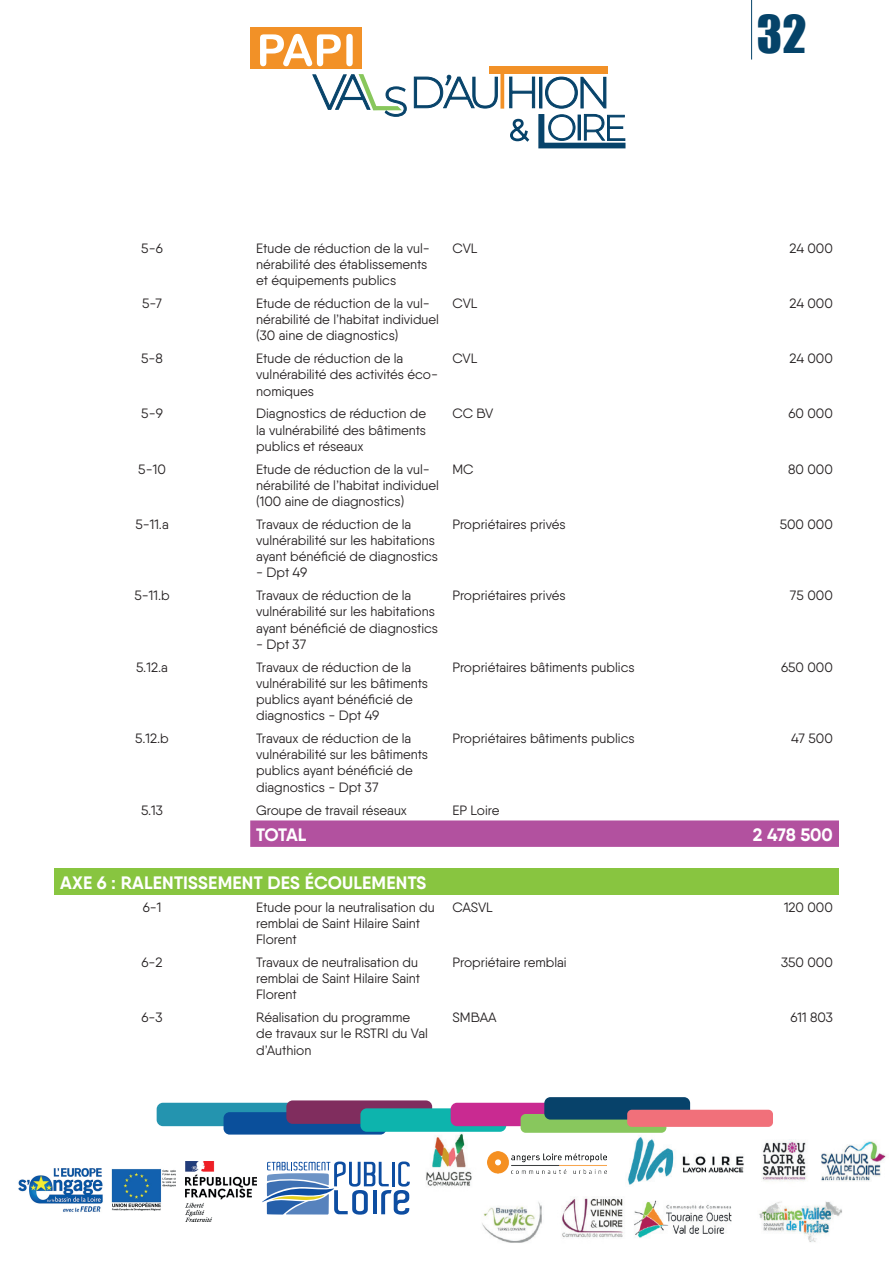
<style>
.page{position:relative;width:893px;height:1263px;background:#fff}
.page>*{position:absolute;margin:0;border:0;box-sizing:border-box;transform-origin:0 0}
.t1{font:48px "Impact";color:#054369}
.t2{font:700 18px "Qanelas";letter-spacing:.01em;color:#fff}
.t3{font:13.5px/16.2px "Qanelas";color:#231f20}
</style>
<div class="page">
<img style="left:426px;top:1132px;width:460px;height:111px">
<img style="left:185px;top:1161px;width:71px;height:61px">
<svg style="left:262px;top:1161px;width:148px;height:53px"></svg>
<img style="left:18px;top:1168px;width:158px;height:44px">
<div style="left:157px;top:1103px;width:145px;height:23px;background:#2494af;border-radius:6px"></div>
<div style="left:224px;top:1112px;width:162px;height:22px;background:#0a4f9b;border-radius:6px"></div>
<div style="left:286px;top:1100px;width:146px;height:24px;background:#802d5e;border-radius:6px"></div>
<div style="left:360px;top:1108px;width:146px;height:24px;background:#0db4ad;border-radius:6px"></div>
<div style="left:451px;top:1103px;width:145px;height:23px;background:#c92a91;border-radius:6px"></div>
<div style="left:521px;top:1114px;width:145px;height:19px;background:#88c75d;border-radius:5px"></div>
<div style="left:544px;top:1097px;width:146px;height:22px;background:#07426a;border-radius:6px"></div>
<div style="left:627px;top:1110px;width:146px;height:17px;background:#f1707a;border-radius:5px"></div>
<div style="left:251px;top:28px;width:111px;height:41px;background:#f29127"></div>
<svg style="left:260px;top:34px;width:93px;height:32px"></svg>
<div style="left:489px;top:67px;width:118px;height:7px;background:#f29127"></div>
<svg style="left:312px;top:74px;width:95px;height:43px"></svg>
<svg style="left:414px;top:68px;width:212px;height:81px"></svg>
<div style="left:480px;top:1142px;width:141px;height:41px;background:#fff"></div>
<img style="left:488px;top:1151px;width:118px;height:23px">
<hr style="left:751px;top:0;width:1px;height:60px;background:#054369">
<svg style="left:250px;top:820px;width:589px;height:27px;background:#b354a1"></svg>
<div style="left:54px;top:868px;width:785px;height:27px;background:#88c540"></div>
<h1 class="t1" style="left:757px;top:-3px;width:51px">32</h1>
<p class="t3" style="left:141px;top:240px;width:23px">5-6</p>
<p class="t3" style="left:256px;top:240px;width:175px">Etude de réduction de la vul&shy;nérabilité des établissements et équipements publics</p>
<p class="t3" style="left:452px;top:240px;width:27px">CVL</p>
<p class="t3" style="left:790px;top:240px;width:45px">24 000</p>
<p class="t3" style="left:142px;top:295px;width:22px">5-7</p>
<p class="t3" style="left:256px;top:295px;width:184px">Etude de réduction de la vul&shy;nérabilité de l’habitat individuel (30 aine de diagnostics)</p>
<p class="t3" style="left:452px;top:295px;width:27px">CVL</p>
<p class="t3" style="left:789px;top:295px;width:45px">24 000</p>
<p class="t3" style="left:141px;top:350px;width:23px">5-8</p>
<p class="t3" style="left:256px;top:350px;width:183px">Etude de réduction de la vulnérabilité des activités éco&shy;nomiques</p>
<p class="t3" style="left:452px;top:350px;width:27px">CVL</p>
<p class="t3" style="left:789px;top:350px;width:45px">24 000</p>
<p class="t3" style="left:141px;top:405px;width:23px">5-9</p>
<p class="t3" style="left:256px;top:405px;width:171px;text-align:justify">Diagnostics de réduction de la vulnérabilité des bâtiments publics et réseaux</p>
<p class="t3" style="left:452px;top:405px;width:43px">CC BV</p>
<p class="t3" style="left:788px;top:405px;width:46px">60 000</p>
<p class="t3" style="left:138px;top:461px;width:29px">5-10</p>
<p class="t3" style="left:256px;top:461px;width:184px">Etude de réduction de la vul&shy;nérabilité de l’habitat individuel (100 aine de diagnostics)</p>
<p class="t3" style="left:452px;top:461px;width:23px">MC</p>
<p class="t3" style="left:788px;top:461px;width:46px">80 000</p>
<p class="t3" style="left:135px;top:516px;width:35px">5-11.a</p>
<p class="t3" style="left:256px;top:516px;width:183px">Travaux de réduction de la vulnérabilité sur les habitations ayant bénéficié de diagnostics</p>
<p class="t3" style="left:256px;top:564px;width:53px">- Dpt 49</p>
<p class="t3" style="left:452px;top:516px;width:115px">Propriétaires privés</p>
<p class="t3" style="left:780px;top:516px;width:55px">500 000</p>
<p class="t3" style="left:134px;top:587px;width:37px">5-11.b</p>
<p class="t3" style="left:256px;top:587px;width:183px">Travaux de réduction de la vulnérabilité sur les habitations ayant bénéficié de diagnostics</p>
<p class="t3" style="left:256px;top:636px;width:52px">- Dpt 37</p>
<p class="t3" style="left:452px;top:587px;width:115px">Propriétaires privés</p>
<p class="t3" style="left:790px;top:587px;width:44px">75 000</p>
<p class="t3" style="left:136px;top:659px;width:33px">5.12.a</p>
<p class="t3" style="left:256px;top:659px;width:173px">Travaux de réduction de la vulnérabilité sur les bâtiments publics ayant bénéficié de diagnostics - Dpt 49</p>
<p class="t3" style="left:452px;top:659px;width:184px">Propriétaires bâtiments publics</p>
<p class="t3" style="left:781px;top:659px;width:53px">650 000</p>
<p class="t3" style="left:135px;top:730px;width:35px">5.12.b</p>
<p class="t3" style="left:256px;top:730px;width:173px">Travaux de réduction de la vulnérabilité sur les bâtiments publics ayant bénéficié de diagnostics - Dpt 37</p>
<p class="t3" style="left:452px;top:730px;width:184px">Propriétaires bâtiments publics</p>
<p class="t3" style="left:791px;top:730px;width:43px">47 500</p>
<p class="t3" style="left:141px;top:801px;width:24px">5.13</p>
<p class="t3" style="left:256px;top:801px;width:152px">Groupe de travail réseaux</p>
<p class="t3" style="left:452px;top:801px;width:48px">EP Loire</p>
<h2 class="t2" style="left:256px;top:823px;width:52px">TOTAL</h2>
<h2 class="t2" style="left:753px;top:823px;width:81px">2 478 500</h2>
<h2 class="t2" style="left:60px;top:871px;width:368px">AXE 6 : RALENTISSEMENT DES ÉCOULEMENTS</h2>
<p class="t3" style="left:143px;top:899px;width:20px">6-1</p>
<p class="t3" style="left:256px;top:899px;width:180px">Etude pour la neutralisation du remblai de Saint Hilaire Saint<br>Florent</p>
<p class="t3" style="left:452px;top:899px;width:42px">CASVL</p>
<p class="t3" style="left:784px;top:899px;width:50px">120 000</p>
<p class="t3" style="left:141px;top:954px;width:23px">6-2</p>
<p class="t3" style="left:256px;top:954px;width:165px">Travaux de neutralisation du remblai de Saint Hilaire Saint<br>Florent</p>
<p class="t3" style="left:452px;top:954px;width:116px">Propriétaire remblai</p>
<p class="t3" style="left:781px;top:954px;width:53px">350 000</p>
<p class="t3" style="left:141px;top:1009px;width:23px">6-3</p>
<p class="t3" style="left:256px;top:1009px;width:173px">Réalisation du programme de travaux sur le RSTRI du Val d’Authion</p>
<p class="t3" style="left:452px;top:1009px;width:46px">SMBAA</p>
<p class="t3" style="left:791px;top:1009px;width:44px">611 803</p>
</div>
